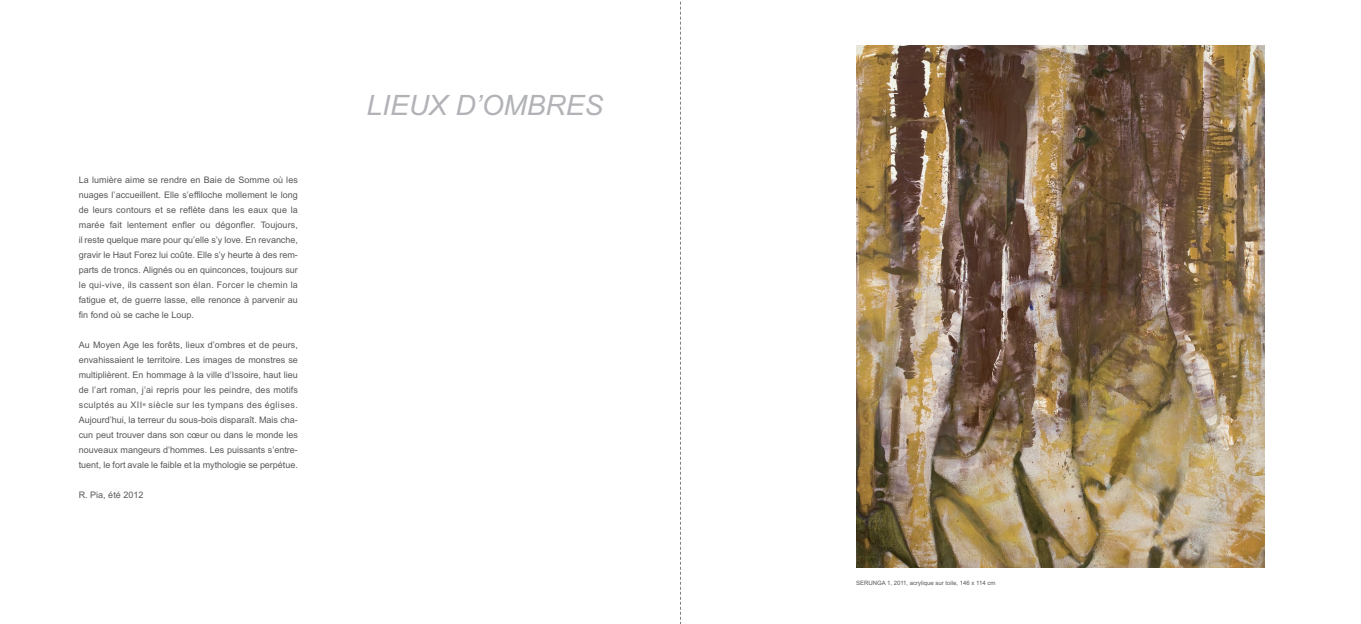
<style>
.page{position:relative;width:1361px;height:624px;background:#fff}
.page>*{position:absolute;margin:0;border:0;box-sizing:border-box;transform-origin:0 0}
.t1{font:italic 28px "Arial";color:#b2b3b7}
.t2{font:9px/15px "Arial";color:#57585a;text-align:justify}
.t3{font:6px "Arial";color:#57585a}
</style>
<div class="page">
<img style="left:856px;top:45px;width:408px;height:522px">
<svg style="left:680px;top:1px;width:1px;height:623px"></svg>
<p class="t2" style="left:79px;top:172px;width:221px">La lumière aime se rendre en Baie de Somme où les nuages l’accueillent. Elle s’effiloche mollement le long de leurs contours et se reflète dans les eaux que la marée fait lentement enfler ou dégonfler. Toujours, il reste quelque mare pour qu’elle s’y love. En revanche, gravir le Haut Forez lui coûte. Elle s’y heurte à des rem&shy;parts de troncs. Alignés ou en quinconces, toujours sur le qui-vive, ils cassent son élan. Forcer le chemin la fatigue et, de guerre lasse, elle renonce à parvenir au fin fond où se cache le Loup.</p>
<p class="t2" style="left:79px;top:337px;width:221px">Au Moyen Age les forêts, lieux d’ombres et de peurs, envahissaient le territoire. Les images de monstres se multiplièrent. En hommage à la ville d’Issoire, haut lieu de l’art roman, j’ai repris pour les peindre, des motifs sculptés au XII<sup>e</sup> siècle sur les tympans des églises.<br>Aujourd’hui, la terreur du sous-bois disparaît. Mais cha&shy;cun peut trouver dans son cœur ou dans le monde les nouveaux mangeurs d’hommes. Les puissants s’entre&shy;tuent, le fort avale le faible et la mythologie se perpétue.</p>
<p class="t2" style="left:79px;top:487px;width:66px">R. Pia, été 2012</p>
<h1 class="t1" style="left:367px;top:89px;width:238px">LIEUX D’OMBRES</h1>
<p class="t3" style="left:856px;top:579px;width:141px">SERUNGA 1, 2011, acrylique sur toile, 146 x 114 cm</p>
</div>
